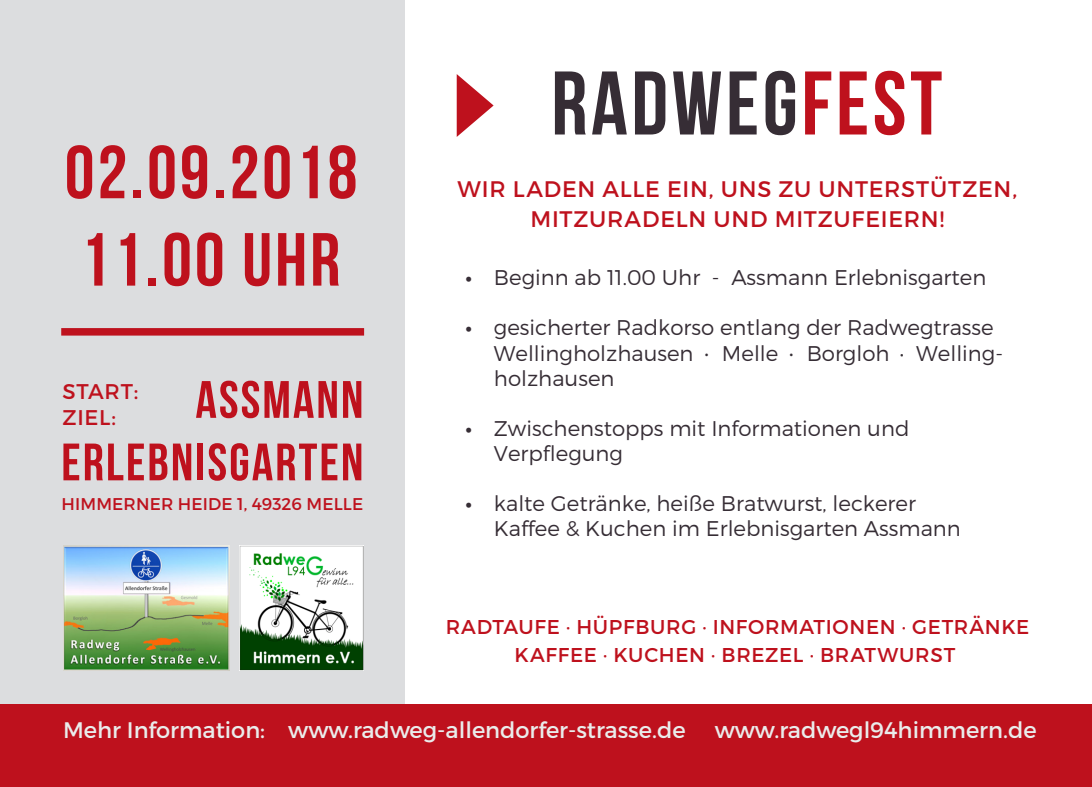
<style>
.page{position:relative;width:1092px;height:787px;background:#fff}
.page>*{position:absolute;margin:0;border:0;box-sizing:border-box;transform-origin:0 0}
.t1{font:90px "Bebas Neue Cyrillic";letter-spacing:.04em;color:#362d35}
.t2{font:75px/87.2px "Bebas Neue Cyrillic";letter-spacing:.04em;color:#be111d}
.t3{font:52.5px/62.5px "Bebas Neue Cyrillic";letter-spacing:.04em;color:#be111d;text-align:right}
.t4{font:22.5px "Montserrat";color:#eaeceb}
.t5{font:22.5px/30px "Montserrat";letter-spacing:.035em;color:#be111d;text-align:center}
.t6{font:300 21.25px/25.2px "Montserrat";color:#362d35}
.t7{font:21.25px/25.5px "Montserrat";letter-spacing:.035em;color:#be111d}
.t8{font:20px/27.8px "Montserrat";letter-spacing:.035em;color:#be111d;text-align:center}
.t9{font:17px "Montserrat";letter-spacing:.01em;color:#be111d}
.s1{color:#be111d}
.s2{font-weight:600}
.s3{font-weight:400;color:#352e35}
.s4{font-weight:400;font-size:20px;color:#352e35}
</style>
<div class="page">
<div style="left:0;top:0;width:404px;height:704px;background:#dcdddf"></div>
<div style="left:0;top:704px;width:1091px;height:83px;background:#be111d"></div>
<div style="left:61px;top:328px;width:303px;height:7px;background:#be111d"></div>
<img style="left:63px;top:545px;width:166px;height:125px">
<img style="left:239px;top:545px;width:124px;height:125px">
<svg style="left:456px;top:74px;width:37px;height:63px"></svg>
<h2 class="t2" style="left:65px;top:128px;width:294px">02.09.2018<br>11.00 UHR</h2>
<h3 class="t3" style="left:61px;top:368px;width:303px">ASSMANN<br>ERLEBNISGARTEN</h3>
<p class="t7" style="left:62px;top:378px;width:77px">START:<br>ZIEL:</p>
<p class="t9" style="left:61px;top:494px;width:303px">HIMMERNER HEIDE 1, 49326 MELLE</p>
<h1 class="t1" style="left:551px;top:54px;width:392px">RADWEG<span class="s1">FEST</span></h1>
<p class="t5" style="left:457px;top:174px;width:561px">WIR LADEN ALLE EIN, UNS ZU UNTERSTÜTZEN,<br>MITZURADELN UND MITZUFEIERN!</p>
<p class="t6" style="left:465px;top:264px;width:522px"><span class="s2">∙</span> Beginn ab 11.00 Uhr - Assmann Erlebnisgarten</p>
<p class="t6" style="left:494px;top:314px;width:510px;text-indent:-28px"><span class="s2">∙</span> gesicherter Radkorso entlang der Radwegtrasse<br>Wellingholzhausen <span class="s3">·</span> Melle <span class="s3">·</span> Borgloh <span class="s4">·</span> Welling&shy;holzhausen</p>
<p class="t6" style="left:494px;top:415px;width:417px;text-indent:-28px"><span class="s2">∙</span> Zwischenstopps mit Informationen und<br>Verpflegung</p>
<p class="t6" style="left:494px;top:490px;width:468px;text-indent:-28px"><span class="s2">∙</span> kalte Getränke, heiße Bratwurst, leckerer<br>Kaffee &amp; Kuchen im Erlebnisgarten Assmann</p>
<p class="t8" style="left:445px;top:613px;width:585px">RADTAUFE · HÜPFBURG · INFORMATIONEN · GETRÄNKE<br>KAFFEE · KUCHEN · BREZEL · BRATWURST</p>
<p class="t4" style="left:63px;top:716px;width:624px">Mehr Information: www.radweg-allendorfer-strasse.de</p>
<p class="t4" style="left:714px;top:716px;width:323px">www.radwegl94himmern.de</p>
</div>
